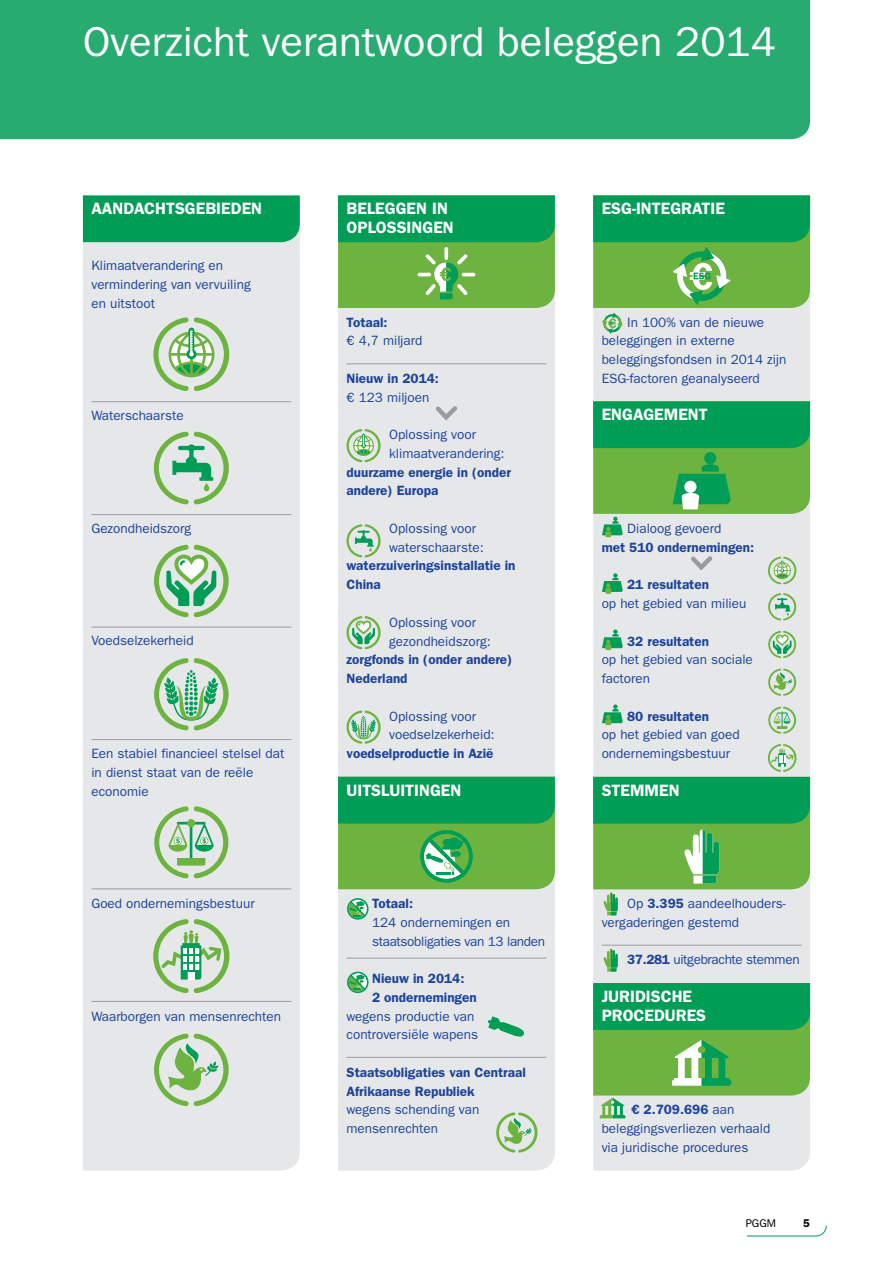
<style>
.page{position:relative;width:893px;height:1263px;background:#fff}
.page>*{position:absolute;margin:0;border:0;box-sizing:border-box;transform-origin:0 0}
.t1{font:42px "ITC Franklin Gothic Std";color:#fff}
.t2{font:600 16.5px/18.8px "ITC Franklin Gothic Std";color:#fff}
.t3{font:13.5px/18.8px "ITC Franklin Gothic Std";color:#1c449c}
.t4{font:600 13.5px/18.8px "ITC Franklin Gothic Std";color:#1c449c}
.t5{font:13.5px/18.8px "ITC Franklin Gothic Std";letter-spacing:-.025em;color:#1c449c}
.t6{font:11.25px "ITC Franklin Gothic Std";color:#000}
.t7{font:600 11.25px "ITC Franklin Gothic Std";color:#000}
.s1{font-weight:600}
</style>
<div class="page">
<svg style="left:747px;top:1225px;width:80px;height:11px"></svg>
<div style="left:83px;top:242px;width:217px;height:928px;background:#e6e7e8"></div>
<div style="left:338px;top:308px;width:217px;height:862px;background:#e6e7e8"></div>
<div style="left:593px;top:334px;width:217px;height:836px;background:#e6e7e8"></div>
<div style="left:0;top:0;width:810px;height:139px;background:#27ab70"></div>
<div style="left:83px;top:195px;width:217px;height:47px;background:#009d57"></div>
<hr style="left:91px;top:401px;width:200px;height:1px;background:#999b9e">
<hr style="left:347px;top:363px;width:199px;height:1px;background:#999b9e">
<hr style="left:602px;top:945px;width:199px;height:1px;background:#999b9e">
<hr style="left:347px;top:958px;width:199px;height:1px;background:#999b9e">
<hr style="left:347px;top:1057px;width:199px;height:1px;background:#999b9e">
<hr style="left:91px;top:514px;width:200px;height:1px;background:#999b9e">
<hr style="left:91px;top:627px;width:200px;height:1px;background:#999b9e">
<hr style="left:91px;top:739px;width:200px;height:1px;background:#999b9e">
<hr style="left:91px;top:888px;width:200px;height:1px;background:#999b9e">
<hr style="left:91px;top:1001px;width:200px;height:1px;background:#999b9e">
<svg style="left:153px;top:317px;width:76px;height:74px;background:#b5d4ab"></svg>
<svg style="left:768px;top:631px;width:28px;height:27px"></svg>
<svg style="left:768px;top:707px;width:28px;height:27px"></svg>
<svg style="left:768px;top:557px;width:28px;height:27px"></svg>
<svg style="left:768px;top:668px;width:28px;height:28px"></svg>
<svg style="left:768px;top:593px;width:28px;height:27px"></svg>
<svg style="left:346px;top:429px;width:35px;height:33px"></svg>
<svg style="left:346px;top:524px;width:35px;height:33px"></svg>
<svg style="left:602px;top:573px;width:21px;height:21px"></svg>
<svg style="left:602px;top:629px;width:21px;height:21px"></svg>
<svg style="left:602px;top:704px;width:21px;height:21px"></svg>
<svg style="left:603px;top:949px;width:15px;height:22px"></svg>
<svg style="left:346px;top:616px;width:35px;height:33px"></svg>
<svg style="left:346px;top:710px;width:35px;height:34px"></svg>
<svg style="left:496px;top:1112px;width:41px;height:40px;background:#b6d3ab"></svg>
<svg style="left:154px;top:431px;width:75px;height:73px;background:#b1d3b5"></svg>
<svg style="left:154px;top:545px;width:75px;height:72px;background:#a6d0a9"></svg>
<svg style="left:154px;top:658px;width:75px;height:72px;background:#a9d0ac"></svg>
<svg style="left:154px;top:806px;width:74px;height:72px;background:#b5d4b0"></svg>
<svg style="left:153px;top:919px;width:76px;height:74px;background:#b5d4b2"></svg>
<svg style="left:154px;top:1033px;width:75px;height:73px;background:#b6d3ab"></svg>
<svg style="left:593px;top:401px;width:217px;height:136px;background:#57b367"></svg>
<svg style="left:593px;top:195px;width:217px;height:139px;background:#60b66c"></svg>
<svg style="left:593px;top:744px;width:217px;height:171px;background:#76bf81"></svg>
<svg style="left:593px;top:983px;width:217px;height:135px;background:#5ab467"></svg>
<svg style="left:338px;top:777px;width:217px;height:112px;background:#3eaa4f"></svg>
<svg style="left:346px;top:897px;width:24px;height:23px"></svg>
<svg style="left:346px;top:970px;width:24px;height:24px"></svg>
<svg style="left:338px;top:195px;width:217px;height:113px;background:#42ab4e"></svg>
<svg style="left:488px;top:1016px;width:37px;height:22px"></svg>
<svg style="left:436px;top:406px;width:21px;height:14px"></svg>
<svg style="left:691px;top:556px;width:21px;height:14px"></svg>
<h1 class="t1" style="left:83px;top:17px;width:695px">Overzicht verantwoord beleggen 2014</h1>
<p class="t2" style="left:91px;top:199px;width:172px">AANDACHTSGEBIEDEN</p>
<p class="t2" style="left:347px;top:199px;width:109px">BELEGGEN IN<br>OPLOSSINGEN</p>
<p class="t2" style="left:602px;top:199px;width:125px">ESG-INTEGRATIE</p>
<p class="t3" style="left:91px;top:257px;width:161px">Klimaatverandering en vermindering van vervuiling en uitstoot</p>
<p class="t3" style="left:91px;top:407px;width:94px">Waterschaarste</p>
<p class="t3" style="left:91px;top:519px;width:101px">Gezondheidszorg</p>
<p class="t3" style="left:91px;top:632px;width:104px">Voedselzekerheid</p>
<p class="t3" style="left:91px;top:744px;width:195px">Een stabiel financieel stelsel dat in dienst staat van de reële economie</p>
<p class="t3" style="left:91px;top:894px;width:165px">Goed ondernemingsbestuur</p>
<p class="t3" style="left:91px;top:1007px;width:191px">Waarborgen van mensenrechten</p>
<p class="t4" style="left:347px;top:313px;width:43px">Totaal:</p>
<p class="t3" style="left:347px;top:332px;width:77px">€ 4,7 miljard</p>
<p class="t4" style="left:347px;top:369px;width:94px">Nieuw in 2014:</p>
<p class="t3" style="left:347px;top:388px;width:84px">€ 123 miljoen</p>
<p class="t3" style="left:389px;top:425px;width:117px">Oplossing voor klimaatverandering:</p>
<p class="t4" style="left:347px;top:463px;width:166px">duurzame energie in (onder andere) Europa</p>
<p class="t3" style="left:389px;top:519px;width:96px">Oplossing voor waterschaarste:</p>
<p class="t4" style="left:347px;top:556px;width:171px">waterzuiveringsinstallatie in<br>China</p>
<p class="t3" style="left:389px;top:613px;width:103px">Oplossing voor gezondheidszorg:</p>
<p class="t4" style="left:347px;top:650px;width:167px">zorgfonds in (onder andere)<br>Nederland</p>
<p class="t3" style="left:389px;top:707px;width:107px">Oplossing voor voedselzekerheid:</p>
<p class="t4" style="left:347px;top:744px;width:148px">voedselproductie in Azië</p>
<p class="t2" style="left:347px;top:780px;width:116px">UITSLUITINGEN</p>
<p class="t4" style="left:372px;top:894px;width:43px">Totaal:</p>
<p class="t5" style="left:372px;top:913px;width:175px">124 ondernemingen en staatsobligaties van 13 landen</p>
<p class="t4" style="left:372px;top:969px;width:106px">Nieuw in 2014:<br>2 ondernemingen</p>
<p class="t3" style="left:347px;top:1007px;width:133px">wegens productie van controversiële wapens</p>
<p class="t4" style="left:347px;top:1063px;width:181px">Staatsobligaties van Centraal<br>Afrikaanse Republiek</p>
<p class="t3" style="left:347px;top:1100px;width:134px">wegens schending van mensenrechten</p>
<p class="t3" style="left:602px;top:313px;width:186px;text-indent:26px">In 100% van de nieuwe beleggingen in externe beleggingsfondsen in 2014 zijn<br>ESG-factoren geanalyseerd</p>
<p class="t2" style="left:602px;top:405px;width:108px">ENGAGEMENT</p>
<p class="t3" style="left:627px;top:519px;width:96px">Dialoog gevoerd</p>
<p class="t4" style="left:602px;top:538px;width:154px">met 510 ondernemingen:</p>
<p class="t4" style="left:627px;top:575px;width:83px">21 resultaten</p>
<p class="t3" style="left:602px;top:594px;width:146px">op het gebied van milieu</p>
<p class="t4" style="left:627px;top:631px;width:83px">32 resultaten</p>
<p class="t3" style="left:602px;top:650px;width:153px">op het gebied van sociale factoren</p>
<p class="t4" style="left:627px;top:706px;width:83px">80 resultaten</p>
<p class="t3" style="left:602px;top:725px;width:139px">op het gebied van goed ondernemingsbestuur</p>
<p class="t2" style="left:602px;top:780px;width:79px">STEMMEN</p>
<p class="t3" style="left:602px;top:894px;width:186px;text-indent:26px">Op <span class="s1">3.395</span> aandeelhouders&shy;vergaderingen gestemd</p>
<p class="t5" style="left:627px;top:950px;width:174px"><span class="s1">37.281</span> uitgebrachte stemmen</p>
<p class="t2" style="left:602px;top:987px;width:106px">JURIDISCHE<br>PROCEDURES</p>
<p class="t3" style="left:602px;top:1100px;width:170px;text-indent:30px"><span class="s1">€ 2.709.696</span> aan beleggingsverliezen verhaald via juridische procedures</p>
<p class="t6" style="left:746px;top:1216px;width:32px">PGGM</p>
<p class="t7" style="left:803px;top:1216px;width:8px">5</p>
</div>
